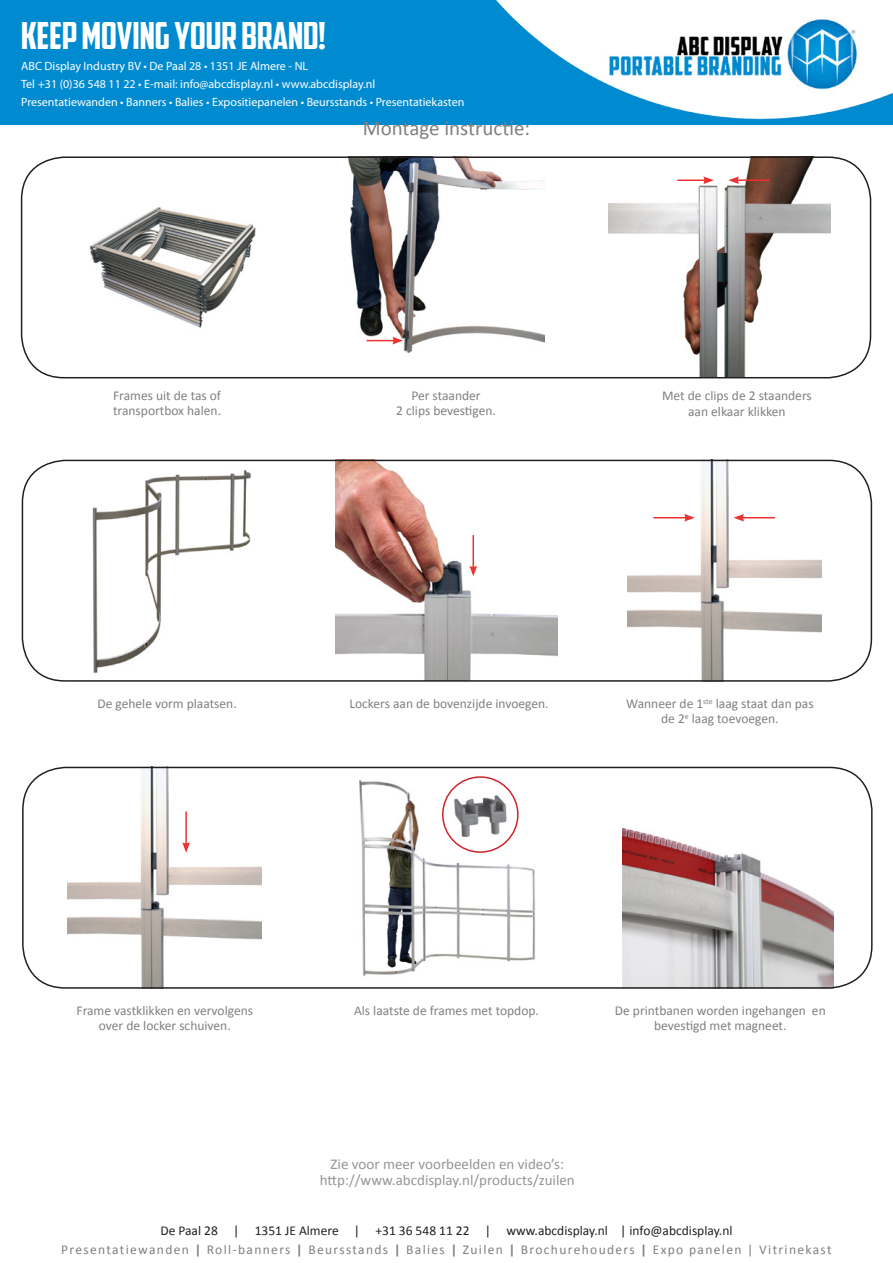
<style>
.page{position:relative;width:893px;height:1263px;background:#fff}
.page>*{position:absolute;margin:0;border:0;box-sizing:border-box;transform-origin:0 0}
.t1{font:36.75px "American Captain 01";color:#fff}
.t2{font:21px "Calibri";color:#808080}
.t3{font:15px/16.5px "Calibri";color:#939598;text-align:center}
.t4{font:13.5px/14.9px "Calibri";color:#808080;text-align:center}
.t5{font:13.5px/19.5px "Calibri";letter-spacing:.1em;color:#808080;text-align:center}
.t6{font:12px/18px "Myriad Pro";color:#fff}
.s1{color:#231f20}
.s2{font-weight:700}
</style>
<div class="page">
<img style="left:0;top:0;width:893px;height:125px">
<img style="left:89px;top:207px;width:167px;height:121px">
<img style="left:609px;top:159px;width:222px;height:216px">
<svg style="left:677px;top:176px;width:37px;height:8px"></svg>
<hr style="left:737px;top:179px;width:33px;height:2px;background:#ee3030">
<svg style="left:728px;top:176px;width:11px;height:8px"></svg>
<img style="left:348px;top:159px;width:197px;height:194px">
<svg style="left:367px;top:337px;width:36px;height:7px"></svg>
<div style="left:21px;top:156px;width:850px;height:222px;border:2px solid #231f20;border-radius:43px"></div>
<img style="left:335px;top:463px;width:222px;height:216px">
<hr style="left:472px;top:535px;width:2px;height:33px;background:#ee3030">
<svg style="left:469px;top:566px;width:8px;height:10px"></svg>
<img style="left:92px;top:469px;width:159px;height:205px">
<img style="left:628px;top:463px;width:193px;height:216px">
<hr style="left:742px;top:517px;width:33px;height:1px;background:#ee3030">
<svg style="left:733px;top:514px;width:11px;height:7px"></svg>
<hr style="left:653px;top:517px;width:34px;height:1px;background:#ee3030">
<svg style="left:684px;top:514px;width:11px;height:7px"></svg>
<div style="left:22px;top:460px;width:850px;height:222px;border:2px solid #231f20;border-radius:43px"></div>
<img style="left:622px;top:827px;width:211px;height:159px">
<img style="left:359px;top:780px;width:177px;height:196px">
<img style="left:68px;top:770px;width:194px;height:216px">
<hr style="left:185px;top:811px;width:2px;height:34px;background:#ee3030">
<svg style="left:182px;top:842px;width:8px;height:11px"></svg>
<div style="left:22px;top:767px;width:851px;height:222px;border:2px solid #231f20;border-radius:43px"></div>
<img style="left:425px;top:776px;width:111px;height:79px">
<div style="left:442px;top:776px;width:77px;height:77px;border:2px solid #d1232a;border-radius:50%"></div>
<h1 class="t1" style="left:21px;top:11px;width:306px">KEEP MOVING YOUR BRAND!</h1>
<p class="t6" style="left:21px;top:57px;width:445px">ABC Display Industry BV • De Paal 28 • 1351 JE Almere - NL<br>Tel +31 (0)36 548 11 22 • E-mail: info@abcdisplay.nl • www.abcdisplay.nl<br>Presentatiewanden • Banners • Balies • Expositiepanelen • Beursstands • Presentatiekasten</p>
<p class="t4" style="left:113px;top:388px;width:109px;text-align:left">Frames uit de tas of transportbox halen.</p>
<p class="t2" style="left:363px;top:115px;width:169px">Montage instructie:</p>
<p class="t4" style="left:396px;top:388px;width:101px">Per staander<br>2 clips bevestigen.</p>
<p class="t4" style="left:662px;top:388px;width:151px">Met de clips de 2 staanders</p>
<p class="t4" style="left:688px;top:404px;width:99px">aan elkaar klikken</p>
<p class="t4" style="left:97px;top:696px;width:141px">De gehele vorm plaatsen.</p>
<p class="t4" style="left:626px;top:696px;width:189px">Wanneer de 1<sup>ste</sup> laag staat dan pas de 2<sup>e</sup> laag toevoegen.</p>
<p class="t4" style="left:349px;top:696px;width:201px">Lockers aan de bovenzijde invoegen.</p>
<p class="t4" style="left:354px;top:1003px;width:186px">Als laatste de frames met topdop.</p>
<p class="t4" style="left:77px;top:1003px;width:178px">Frame vastklikken en vervolgens over de locker schuiven.</p>
<p class="t4" style="left:615px;top:1003px;width:212px">De printbanen worden ingehangen en bevestigd met magneet.</p>
<p class="t3" style="left:320px;top:1155px;width:256px">Zie voor meer voorbeelden en video’s: http://www.abcdisplay.nl/products/zuilen</p>
<p class="t5" style="left:61px;top:1221px;width:772px"><span class="s1">De Paal 28 | 1351 JE Almere | +31 36 548 11 22 | www.abcdisplay.nl | info@abcdisplay.nl<br></span>Presentatiewanden <span class="s2">|</span> Roll-banners <span class="s2">|</span> Beursstands <span class="s2">|</span> Balies <span class="s2">|</span> Zuilen <span class="s2">|</span> Brochurehouders <span class="s2">|</span> Expo panelen | Vitrinekast</p>
</div>
